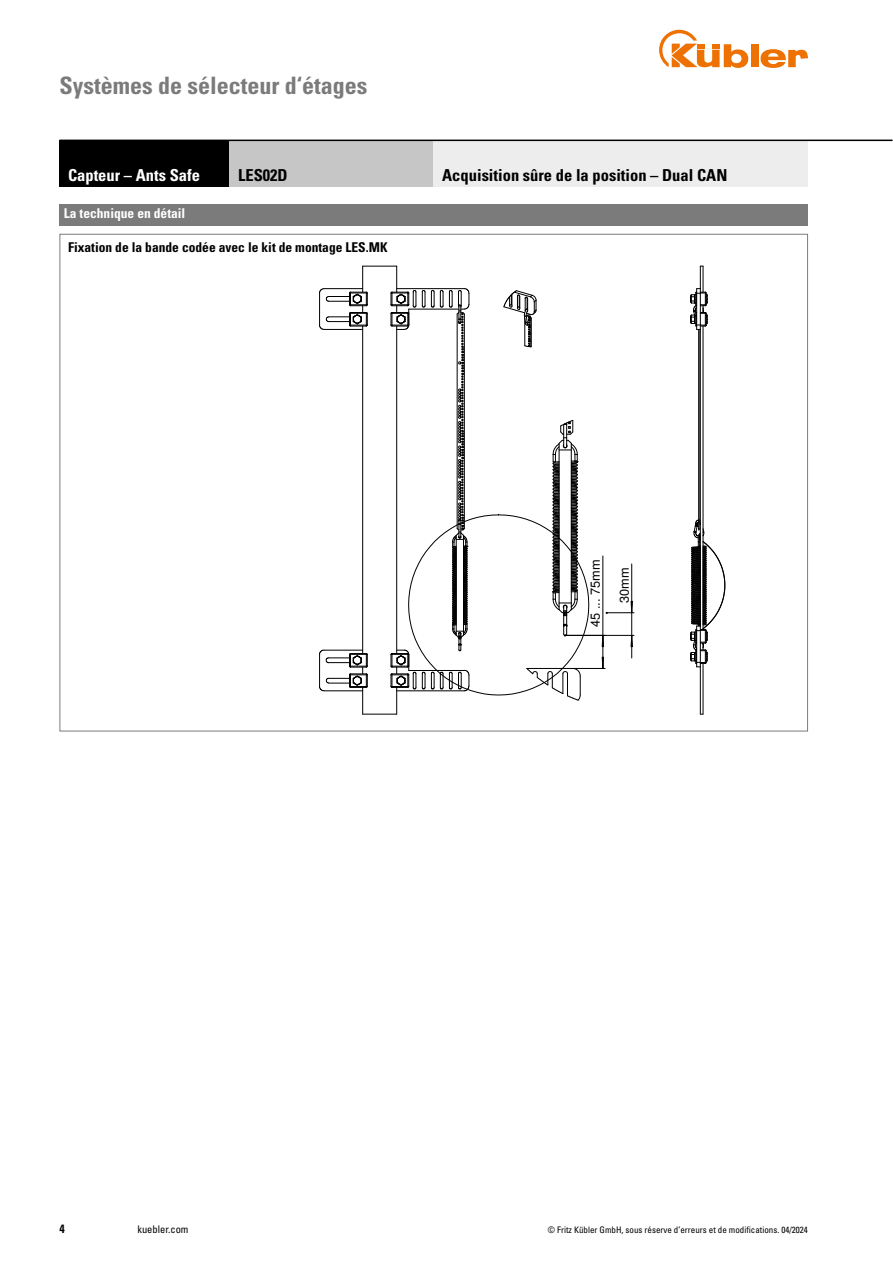
<style>
.page{position:relative;width:893px;height:1263px;background:#fff}
.page>*{position:absolute;margin:0;border:0;box-sizing:border-box;transform-origin:0 0}
.t1{font:700 condensed 24px "Univers LT Std";color:#7c7b7b}
.t2{font:700 condensed 16.5px "Univers LT Std";color:#000}
.t3{font:700 condensed 16.5px "Univers LT Std";color:#fff}
.t4{font:700 condensed 13.5px "Univers LT Std";color:#000}
.t5{font:700 condensed 13.5px "Univers LT Std";color:#fff}
.t6{font:12.75px "Helvetica";letter-spacing:-.005em;color:#000}
.t7{font:700 condensed 12px "Univers LT Std";color:#000}
.t8{font:condensed 10.5px "Univers LT Std";color:#000}
.t9{font:condensed 9px "Univers LT Std";color:#000}
</style>
<div class="page">
<div style="left:751px;top:44px;width:7px;height:23px;background:#ee7203"></div>
<svg style="left:760px;top:49px;width:48px;height:19px"></svg>
<svg style="left:659px;top:30px;width:89px;height:38px"></svg>
<hr style="left:362px;top:326px;width:1px;height:327px;background:#000">
<hr style="left:363px;top:714px;width:34px;height:1px;background:#000">
<hr style="left:363px;top:266px;width:34px;height:1px;background:#000">
<svg style="left:319px;top:649px;width:49px;height:65px"></svg>
<hr style="left:319px;top:655px;width:1px;height:31px;background:#000">
<svg style="left:319px;top:266px;width:49px;height:64px"></svg>
<hr style="left:703px;top:663px;width:1px;height:51px;background:#000">
<hr style="left:703px;top:326px;width:1px;height:303px;background:#000">
<hr style="left:700px;top:667px;width:1px;height:47px;background:#000">
<hr style="left:700px;top:329px;width:1px;height:297px;background:#000">
<hr style="left:699px;top:329px;width:1px;height:200px;background:#000">
<hr style="left:698px;top:329px;width:1px;height:200px;background:#000">
<svg style="left:690px;top:266px;width:18px;height:66px"></svg>
<svg style="left:690px;top:519px;width:35px;height:151px"></svg>
<hr style="left:573px;top:668px;width:32px;height:1px;background:#000">
<hr style="left:603px;top:556px;width:1px;height:79px;background:#000">
<hr style="left:565px;top:635px;width:69px;height:1px;background:#000">
<hr style="left:631px;top:564px;width:1px;height:49px;background:#000">
<svg style="left:602px;top:601px;width:32px;height:68px"></svg>
<svg style="left:390px;top:266px;width:199px;height:448px"></svg>
<div style="left:60px;top:204px;width:748px;height:21px;background:#7c7b7b"></div>
<div style="left:60px;top:140px;width:170px;height:47px;background:#000"></div>
<div style="left:230px;top:140px;width:204px;height:47px;background:#c6c6c6"></div>
<div style="left:434px;top:140px;width:374px;height:47px;background:#ededed"></div>
<hr style="left:60px;top:140px;width:832px;height:1px;background:#000">
<h1 class="t1" style="left:60px;top:71px;width:309px">Systèmes de sélecteur d‘étages</h1>
<h2 class="t3" style="left:68px;top:165px;width:134px">Capteur – Ants Safe</h2>
<h2 class="t2" style="left:238px;top:165px;width:51px">LES02D</h2>
<h2 class="t2" style="left:442px;top:165px;width:287px">Acquisition sûre de la position – Dual CAN</h2>
<h3 class="t5" style="left:64px;top:205px;width:123px">La technique en détail</h3>
<h3 class="t4" style="left:68px;top:239px;width:321px">Fixation de la bande codée avec le kit de montage LES.MK</h3>
<h3 class="t6" style="left:590px;top:627px;width:69px;rotate:-90deg">45 ... 75mm</h3>
<h3 class="t6" style="left:619px;top:603px;width:37px;rotate:-90deg">30mm</h3>
<h3 class="t7" style="left:60px;top:1221px;width:7px">4</h3>
<p class="t8" style="left:137px;top:1223px;width:53px">kuebler.com</p>
<p class="t9" style="left:548px;top:1224px;width:262px">© Fritz Kübler GmbH, sous réserve d’erreurs et de modifications. 04/2024</p>
</div>
